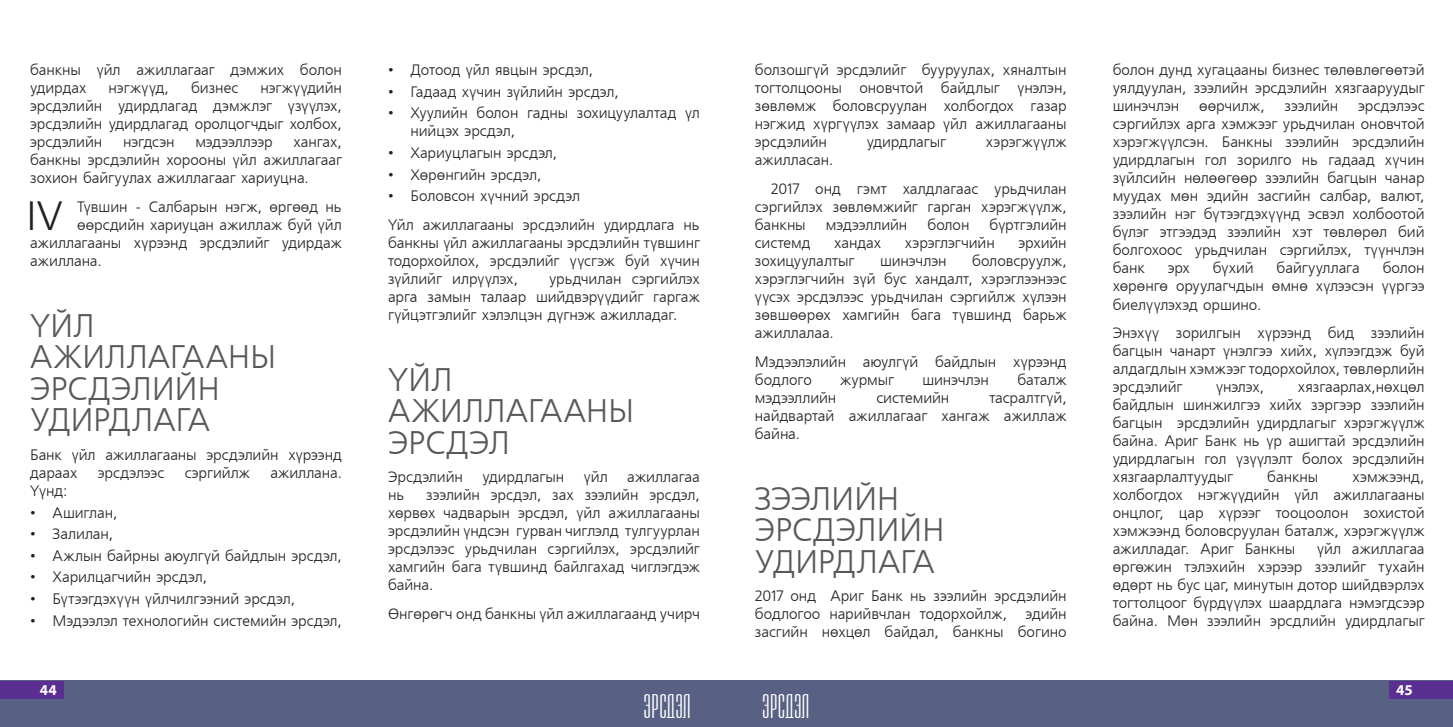
<style>
.page{position:relative;width:1453px;height:727px;background:#fff}
.page>*{position:absolute;margin:0;border:0;box-sizing:border-box;transform-origin:0 0}
.t1{font:40.75px "Mogul Freeset";color:#231f20}
.t2{font:32.5px/31.5px "Mogul Freeset";letter-spacing:-.01em;color:#57585a}
.t3{font:32.5px "Mogul Empirial";color:#fff}
.t4{font:15px/18px "Mogul Freeset";letter-spacing:-.005em;color:#231f20;text-align:justify}
.t5{font:700 15px "Myriad Pro";color:#fff}
</style>
<div class="page">
<div style="left:0;top:680px;width:726px;height:46px;background:#586084"></div>
<div style="left:726px;top:680px;width:727px;height:46px;background:#586084"></div>
<div style="left:1389px;top:680px;width:64px;height:18px;background:#5b2e91"></div>
<div style="left:0;top:680px;width:64px;height:18px;background:#5b2e91"></div>
<p class="t4" style="left:30px;top:62px;width:313px">банкны үйл ажиллагааг дэмжих болон удирдах</p>
<p class="t4" style="left:109px;top:80px;width:62px">нэгжүүд,</p>
<p class="t4" style="left:191px;top:80px;width:49px">бизнес</p>
<p class="t4" style="left:30px;top:80px;width:313px;text-indent:230px">нэгжүүдийн эрсдэлийн удирдлагад дэмжлэг үзүүлэх, эрсдэлийн удирдлагад оролцогчдыг холбох, эрсдэлийн</p>
<p class="t4" style="left:30px;top:134px;width:313px;text-indent:263px">хангах, банкны эрсдэлийн хорооны үйл ажиллагааг зохион байгуулах ажиллагааг хариуцна.</p>
<p class="t1" style="left:26px;top:195px;width:38px">IV</p>
<p class="t4" style="left:77px;top:198px;width:266px">Түвшин - Салбарын нэгж, өргөөд нь</p>
<p class="t4" style="left:123px;top:134px;width:53px">нэгдсэн</p>
<p class="t4" style="left:195px;top:134px;width:79px">мэдээллээр</p>
<p class="t4" style="left:77px;top:216px;width:266px">өөрсдийн хариуцан ажиллаж буй үйл</p>
<p class="t4" style="left:30px;top:234px;width:313px">ажиллагааны хүрээнд эрсдэлийг удирдаж</p>
<p class="t4" style="left:30px;top:252px;width:73px">ажиллана.</p>
<p class="t2" style="left:30px;top:311px;width:248px">ҮЙЛ<br>АЖИЛЛАГААНЫ<br>ЭРСДЭЛИЙН<br>УДИРДЛАГА</p>
<p class="t4" style="left:30px;top:446px;width:313px">Банк үйл ажиллагааны эрсдэлийн хүрээнд дараах</p>
<p class="t4" style="left:98px;top:464px;width:68px">эрсдэлээс</p>
<p class="t4" style="left:185px;top:464px;width:67px">сэргийлж</p>
<p class="t4" style="left:270px;top:464px;width:73px">ажиллана.</p>
<p class="t4" style="left:30px;top:482px;width:39px">Үүнд:</p>
<p class="t4" style="left:30px;top:504px;width:89px">• Ашиглан,</p>
<p class="t4" style="left:30px;top:525px;width:85px">• Залилан,</p>
<p class="t4" style="left:30px;top:547px;width:313px">• Ажлын байрны аюулгүй байдлын эрсдэл,</p>
<p class="t4" style="left:30px;top:569px;width:178px">• Харилцагчийн эрсдэл,</p>
<p class="t4" style="left:30px;top:590px;width:266px">• Бүтээгдэхүүн үйлчилгээний эрсдэл,</p>
<p class="t4" style="left:30px;top:612px;width:313px">• Мэдээлэл технологийн системийн эрсдэл,</p>
<p class="t4" style="left:388px;top:62px;width:207px">• Дотоод үйл явцын эрсдэл,</p>
<p class="t4" style="left:388px;top:83px;width:232px">• Гадаад хүчин зүйлийн эрсдэл,</p>
<p class="t4" style="left:410px;top:105px;width:291px;text-indent:-22px">• Хуулийн болон гадны зохицуулалтад үл нийцэх эрсдэл,</p>
<p class="t4" style="left:388px;top:144px;width:171px">• Хариуцлагын эрсдэл,</p>
<p class="t4" style="left:388px;top:166px;width:155px">• Хөрөнгийн эрсдэл,</p>
<p class="t4" style="left:388px;top:188px;width:194px">• Боловсон хүчний эрсдэл</p>
<p class="t4" style="left:388px;top:216px;width:313px">Үйл ажиллагааны эрсдэлийн удирдлага нь банкны үйл ажиллагааны эрсдэлийн түвшинг тодорхойлох, эрсдэлийг үүсгэж буй хүчин зүйлийг илрүүлэх,</p>
<p class="t4" style="left:388px;top:270px;width:313px;text-indent:161px">урьдчилан сэргийлэх арга замын талаар шийдвэрүүдийг гаргаж гүйцэтгэлийг хэлэлцэн дүгнэж ажилладаг.</p>
<p class="t2" style="left:388px;top:365px;width:248px">ҮЙЛ<br>АЖИЛЛАГААНЫ<br>ЭРСДЭЛ</p>
<p class="t4" style="left:388px;top:469px;width:76px">Эрсдэлийн</p>
<p class="t4" style="left:482px;top:469px;width:83px">удирдлагын</p>
<p class="t4" style="left:584px;top:469px;width:25px">үйл</p>
<p class="t4" style="left:627px;top:469px;width:74px">ажиллагаа</p>
<p class="t4" style="left:388px;top:487px;width:18px">нь</p>
<p class="t4" style="left:388px;top:487px;width:313px;text-indent:38px">зээлийн эрсдэл, зах зээлийн эрсдэл, хөрвөх чадварын эрсдэл, үйл ажиллагааны эрсдэлийн үндсэн гурван чиглэлд тулгуурлан эрсдэлээс урьдчилан сэргийлэх, эрсдэлийг хамгийн бага түвшинд байлгахад чиглэгдэж байна.</p>
<p class="t4" style="left:388px;top:605px;width:313px">Өнгөрөгч онд банкны үйл ажиллагаанд учирч</p>
<p class="t4" style="left:755px;top:62px;width:313px">болзошгүй эрсдэлийг бууруулах, хяналтын тогтолцооны оновчтой байдлыг үнэлэн, зөвлөмж боловсруулан холбогдох газар нэгжид хүргүүлэх замаар үйл ажиллагааны эрсдэлийн</p>
<p class="t4" style="left:867px;top:134px;width:81px">удирдлагыг</p>
<p class="t4" style="left:986px;top:134px;width:82px">хэрэгжүүлж</p>
<p class="t4" style="left:755px;top:152px;width:80px">ажилласан.</p>
<p class="t4" style="left:755px;top:180px;width:313px;text-indent:16px">2017 онд гэмт халдлагаас урьдчилан сэргийлэх зөвлөмжийг гарган хэрэгжүүлж, банкны</p>
<p class="t4" style="left:826px;top:216px;width:83px">мэдээллийн</p>
<p class="t4" style="left:927px;top:216px;width:43px">болон</p>
<p class="t4" style="left:989px;top:216px;width:79px">бүртгэлийн</p>
<p class="t4" style="left:755px;top:234px;width:57px">системд</p>
<p class="t4" style="left:834px;top:234px;width:49px">хандах</p>
<p class="t4" style="left:905px;top:234px;width:91px">хэрэглэгчийн</p>
<p class="t4" style="left:1018px;top:234px;width:50px">эрхийн</p>
<p class="t4" style="left:755px;top:252px;width:101px">зохицуулалтыг</p>
<p class="t4" style="left:880px;top:252px;width:68px">шинэчлэн</p>
<p class="t4" style="left:755px;top:252px;width:313px;text-indent:217px">боловсруулж, хэрэглэгчийн зүй бус хандалт, хэрэглээнээс үүсэх эрсдэлээс урьдчилан сэргийлж хүлээн зөвшөөрөх хамгийн бага түвшинд барьж ажиллалаа.</p>
<p class="t4" style="left:755px;top:353px;width:313px">Мэдээлэлийн аюулгүй байдлын хүрээнд бодлого</p>
<p class="t4" style="left:840px;top:371px;width:55px">журмыг</p>
<p class="t4" style="left:922px;top:371px;width:68px">шинэчлэн</p>
<p class="t4" style="left:1017px;top:371px;width:51px">баталж</p>
<p class="t4" style="left:755px;top:389px;width:313px;text-indent:235px">тасралтгүй, найдвартай ажиллагааг хангаж ажиллаж байна.</p>
<p class="t4" style="left:755px;top:389px;width:83px">мэдээллийн</p>
<p class="t4" style="left:876px;top:389px;width:74px">системийн</p>
<p class="t2" style="left:755px;top:484px;width:191px">ЗЭЭЛИЙН<br>ЭРСДЭЛИЙН<br>УДИРДЛАГА</p>
<p class="t4" style="left:755px;top:587px;width:313px">2017 онд Ариг Банк нь зээлийн эрсдэлийн бодлогоо нарийвчлан тодорхойлж, эдийн засгийн нөхцөл байдал, банкны богино</p>
<p class="t4" style="left:1113px;top:62px;width:313px">болон дунд хугацааны бизнес төлөвлөгөөтэй уялдуулан, зээлийн эрсдэлийн хязгааруудыг шинэчлэн</p>
<p class="t4" style="left:1199px;top:98px;width:67px">өөрчилж,</p>
<p class="t4" style="left:1284px;top:98px;width:55px">зээлийн</p>
<p class="t4" style="left:1113px;top:98px;width:313px;text-indent:245px">эрсдэлээс сэргийлэх арга хэмжээг урьдчилан оновчтой хэрэгжүүлсэн. Банкны зээлийн эрсдэлийн удирдлагын гол зорилго нь гадаад хүчин зүйлсийн нөлөөгөөр зээлийн багцын чанар муудах мөн эдийн засгийн салбар, валют, зээлийн нэг бүтээгдэхүүнд эсвэл холбоотой бүлэг этгээдэд зээлийн хэт төвлөрөл бий болгохоос урьдчилан сэргийлэх, түүнчлэн банк</p>
<p class="t4" style="left:1113px;top:260px;width:313px;text-indent:270px">болон хөрөнгө оруулагчдын өмнө хүлээсэн үүргээ биелүүлэхэд оршино.</p>
<p class="t4" style="left:1113px;top:324px;width:313px">Энэхүү зорилгын хүрээнд бид зээлийн багцын чанарт үнэлгээ хийх, хүлээгдэж буй алдагдлын хэмжээг тодорхойлох, төвлөрлийн эрсдэлийг</p>
<p class="t4" style="left:1167px;top:260px;width:24px">эрх</p>
<p class="t4" style="left:1213px;top:260px;width:42px">бүхий</p>
<p class="t4" style="left:1276px;top:260px;width:85px">байгууллага</p>
<p class="t4" style="left:1113px;top:378px;width:313px;text-indent:185px">хязгаарлах,нөхцөл байдлын шинжилгээ хийх зэргээр зээлийн багцын эрсдэлийн удирдлагыг хэрэгжүүлж байна. Ариг Банк нь үр ашигтай эрсдэлийн удирдлагын гол үзүүлэлт болох эрсдэлийн хязгаарлалтуудыг</p>
<p class="t4" style="left:1216px;top:378px;width:50px">үнэлэх,</p>
<p class="t4" style="left:1267px;top:468px;width:52px">банкны</p>
<p class="t4" style="left:1113px;top:468px;width:313px;text-indent:240px">хэмжээнд, холбогдох нэгжүүдийн үйл ажиллагааны онцлог, цар хүрээг тооцоолон зохистой хэмжээнд боловсруулан баталж, хэрэгжүүлж ажилладаг. Ариг Банкны</p>
<p class="t4" style="left:1113px;top:540px;width:313px;text-indent:204px">үйл ажиллагаа өргөжин тэлэхийн хэрээр зээлийг тухайн өдөрт нь бус цаг, минутын дотор шийдвэрлэх тогтолцоог бүрдүүлэх шаардлага нэмэгдсээр байна. Мөн зээлийн эрсдлийн удирдлагыг</p>
<p class="t5" style="left:40px;top:680px;width:18px">44</p>
<p class="t5" style="left:1396px;top:680px;width:18px">45</p>
<p class="t3" style="left:643px;top:690px;width:49px">ЭРСДЭЛ</p>
<p class="t3" style="left:762px;top:690px;width:49px">ЭРСДЭЛ</p>
</div>
